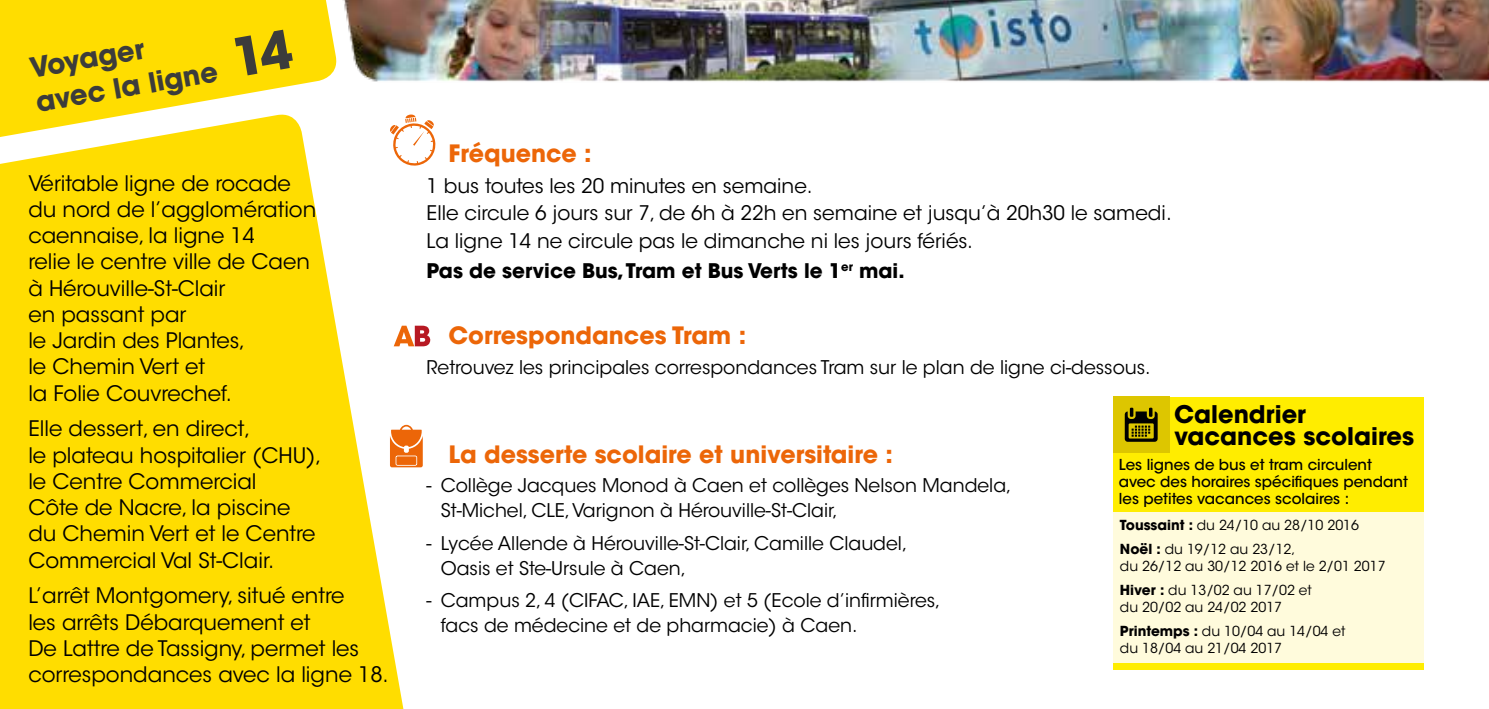
<style>
.page{position:relative;width:1489px;height:709px;background:#fff}
.page>*{position:absolute;margin:0;border:0;box-sizing:border-box;transform-origin:0 0}
.t1{font:700 27.5px/35px "ITC Avant Garde Std";color:#3c3c3b}
.t2{font:700 24.25px/21.2px "ITC Avant Garde Std";color:#000}
.t3{font:700 23.75px "ITC Avant Garde Std";color:#ec6608}
.t4{font:21.25px/26.2px "ITC Avant Garde Std";color:#000}
.t5{font:20px/27.5px "ITC Avant Garde Std";color:#000}
.t6{font:700 20px "ITC Avant Garde Std";color:#000}
.t7{font:18.75px/25px "ITC Avant Garde Std";color:#000}
.t8{font:500 15px/17px "ITC Avant Garde Std";color:#000}
.t9{font:13.75px/24px "ITC Avant Garde Std";color:#000}
.s1{font-size:52.5px}
.s2{font-weight:700}
</style>
<div class="page">
<svg style="left:0;top:0;width:334px;height:111px;background:#ffe016"></svg>
<svg style="left:0;top:111px;width:403px;height:598px;background:#fee226"></svg>
<svg style="left:390px;top:114px;width:46px;height:53px"></svg>
<svg style="left:390px;top:425px;width:33px;height:42px"></svg>
<img style="left:334px;top:0;width:1154px;height:82px">
<svg style="left:391px;top:318px;width:40px;height:38px"></svg>
<div style="left:1113px;top:510px;width:310px;height:156px;background:#fffbdc"></div>
<div style="left:1113px;top:397px;width:310px;height:114px;background:#ffed00"></div>
<div style="left:1113px;top:397px;width:56px;height:56px;background:#ddc600"></div>
<svg style="left:1124px;top:408px;width:33px;height:34px"></svg>
<div style="left:1113px;top:663px;width:310px;height:6px;background:#ffed00"></div>
<p class="t1" style="left:27px;top:51px;width:262px;rotate:-10deg">Voyager<br>avec la ligne <span class="s1">14</span></p>
<p class="t4" style="left:28px;top:170px;width:289px">Véritable ligne de rocade du nord de l’agglomération caennaise, la ligne 14<br>relie le centre ville de Caen à Hérouville-St-Clair<br>en passant par<br>le Jardin des Plantes,<br>le Chemin Vert et<br>la Folie Couvrechef.</p>
<p class="t4" style="left:28px;top:416px;width:295px">Elle dessert, en direct,<br>le plateau hospitalier (CHU), le Centre Commercial<br>Côte de Nacre, la piscine du Chemin Vert et le Centre<br>Commercial Val St-Clair.</p>
<p class="t4" style="left:28px;top:583px;width:362px">L’arrêt Montgomery, situé entre<br>les arrêts Débarquement et<br>De Lattre de Tassigny, permet les correspondances avec la ligne 18.</p>
<p class="t3" style="left:448px;top:138px;width:145px">Fréquence :</p>
<p class="t5" style="left:426px;top:172px;width:746px">1 bus toutes les 20 minutes en semaine.<br>Elle circule 6 jours sur 7, de 6h à 22h en semaine et jusqu’à 20h30 le samedi.<br>La ligne 14 ne circule pas le dimanche ni les jours fériés.</p>
<p class="t6" style="left:426px;top:257px;width:479px">Pas de service Bus, Tram et Bus Verts le 1<sup>er</sup> mai.</p>
<p class="t3" style="left:448px;top:320px;width:299px">Correspondances Tram :</p>
<p class="t7" style="left:426px;top:354px;width:725px">Retrouvez les principales correspondances Tram sur le plan de ligne ci-dessous.</p>
<p class="t3" style="left:448px;top:439px;width:446px">La desserte scolaire et universitaire :</p>
<p class="t7" style="left:441px;top:473px;width:572px;text-indent:-14px">- Collège Jacques Monod à Caen et collèges Nelson Mandela,<br>St-Michel, CLE, Varignon à Hérouville-St-Clair,</p>
<p class="t7" style="left:441px;top:531px;width:468px;text-indent:-14px">- Lycée Allende à Hérouville-St-Clair, Camille Claudel,<br>Oasis et Ste-Ursule à Caen,</p>
<p class="t7" style="left:441px;top:588px;width:501px;text-indent:-14px">- Campus 2, 4 (CIFAC, IAE, EMN) et 5 (Ecole d’infirmières, facs de médecine et de pharmacie) à Caen.</p>
<p class="t2" style="left:1173px;top:404px;width:241px">Calendrier vacances scolaires</p>
<p class="t8" style="left:1118px;top:456px;width:290px">Les lignes de bus et tram circulent avec des horaires spécifiques pendant les petites vacances scolaires :</p>
<p class="t9" style="left:1119px;top:512px;width:241px"><span class="s2">Toussaint :</span> du 24/10 au 28/10 2016<br><span class="s2">Noël :</span> du 19/12 au 23/12,</p>
<p class="t9" style="left:1119px;top:554px;width:267px">du 26/12 au 30/12 2016 et le 2/01 2017<br><span class="s2">Hiver :</span> du 13/02 au 17/02 et</p>
<p class="t9" style="left:1119px;top:595px;width:227px">du 20/02 au 24/02 2017<br><span class="s2">Printemps :</span> du 10/04 au 14/04 et</p>
<p class="t9" style="left:1119px;top:636px;width:164px">du 18/04 au 21/04 2017</p>
</div>
